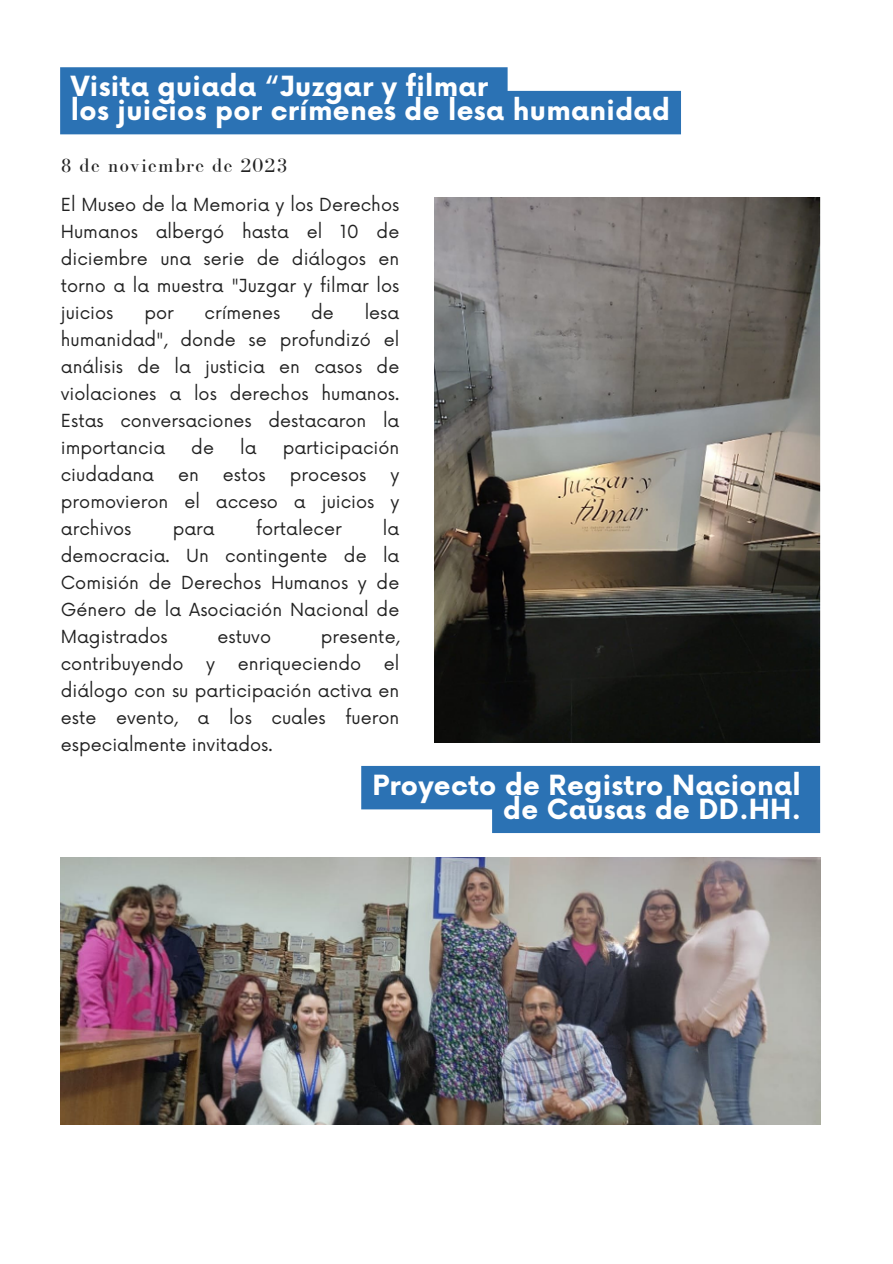
<style>
.page{position:relative;width:893px;height:1264px;background:#fff}
.page>*{position:absolute;margin:0;border:0;box-sizing:border-box;transform-origin:0 0}
.t1{font:700 27px "Now";letter-spacing:.01em;color:#fff}
.t2{font:20.1px "Bodoni FLF";letter-spacing:.06em;color:#222}
.t3{font:17.55px/27px "Now";color:#222;text-align:justify}
</style>
<div class="page">
<img style="left:434px;top:197px;width:386px;height:545px">
<svg style="left:60px;top:67px;width:621px;height:67px;background:#4080bb"></svg>
<img style="left:61px;top:857px;width:759px;height:267px">
<svg style="left:361px;top:766px;width:459px;height:67px;background:#4080bb"></svg>
<p class="t1" style="left:71px;top:72px;width:418px">Visita guiada “Juzgar y filmar</p>
<p class="t1" style="left:71px;top:96px;width:600px">los juicios por crímenes de lesa humanidad</p>
<p class="t2" style="left:61px;top:154px;width:228px">8 de noviembre de 2023</p>
<p class="t3" style="left:61px;top:192px;width:340px">El Museo de la Memoria y los Derechos Humanos albergó hasta el 10 de diciembre una serie de diálogos en torno a la muestra "Juzgar y filmar los juicios</p>
<p class="t3" style="left:61px;top:300px;width:340px;text-indent:304px">lesa humanidad", donde se profundizó el análisis de la justicia en casos de violaciones a los derechos humanos.<br>Estas conversaciones destacaron la importancia</p>
<p class="t3" style="left:144px;top:300px;width:31px">por</p>
<p class="t3" style="left:204px;top:300px;width:77px">crímenes</p>
<p class="t3" style="left:311px;top:300px;width:24px">de</p>
<p class="t3" style="left:191px;top:435px;width:24px">de</p>
<p class="t3" style="left:240px;top:435px;width:18px">la</p>
<p class="t3" style="left:283px;top:435px;width:118px">participación</p>
<p class="t3" style="left:61px;top:462px;width:95px">ciudadana</p>
<p class="t3" style="left:178px;top:462px;width:22px">en</p>
<p class="t3" style="left:223px;top:462px;width:44px">estos</p>
<p class="t3" style="left:290px;top:462px;width:78px">procesos</p>
<p class="t3" style="left:61px;top:462px;width:340px;text-indent:329px">y promovieron el acceso a juicios y archivos</p>
<p class="t3" style="left:61px;top:516px;width:340px;text-indent:322px">la democracia. Un contingente de la Comisión de Derechos Humanos y de Género de la Asociación Nacional de Magistrados</p>
<p class="t3" style="left:173px;top:516px;width:44px">para</p>
<p class="t3" style="left:256px;top:516px;width:87px">fortalecer</p>
<p class="t3" style="left:217px;top:624px;width:55px">estuvo</p>
<p class="t3" style="left:321px;top:624px;width:80px">presente,</p>
<p class="t3" style="left:61px;top:651px;width:124px">contribuyendo</p>
<p class="t3" style="left:206px;top:651px;width:10px">y</p>
<p class="t3" style="left:238px;top:651px;width:125px">enriqueciendo</p>
<p class="t3" style="left:61px;top:651px;width:340px;text-indent:323px">el diálogo con su participación activa en este evento, a los cuales fueron especialmente invitados.</p>
<p class="t1" style="left:372px;top:770px;width:430px">Proyecto de Registro Nacional</p>
<p class="t1" style="left:503px;top:794px;width:299px">de Causas de DD.HH.</p>
</div>
